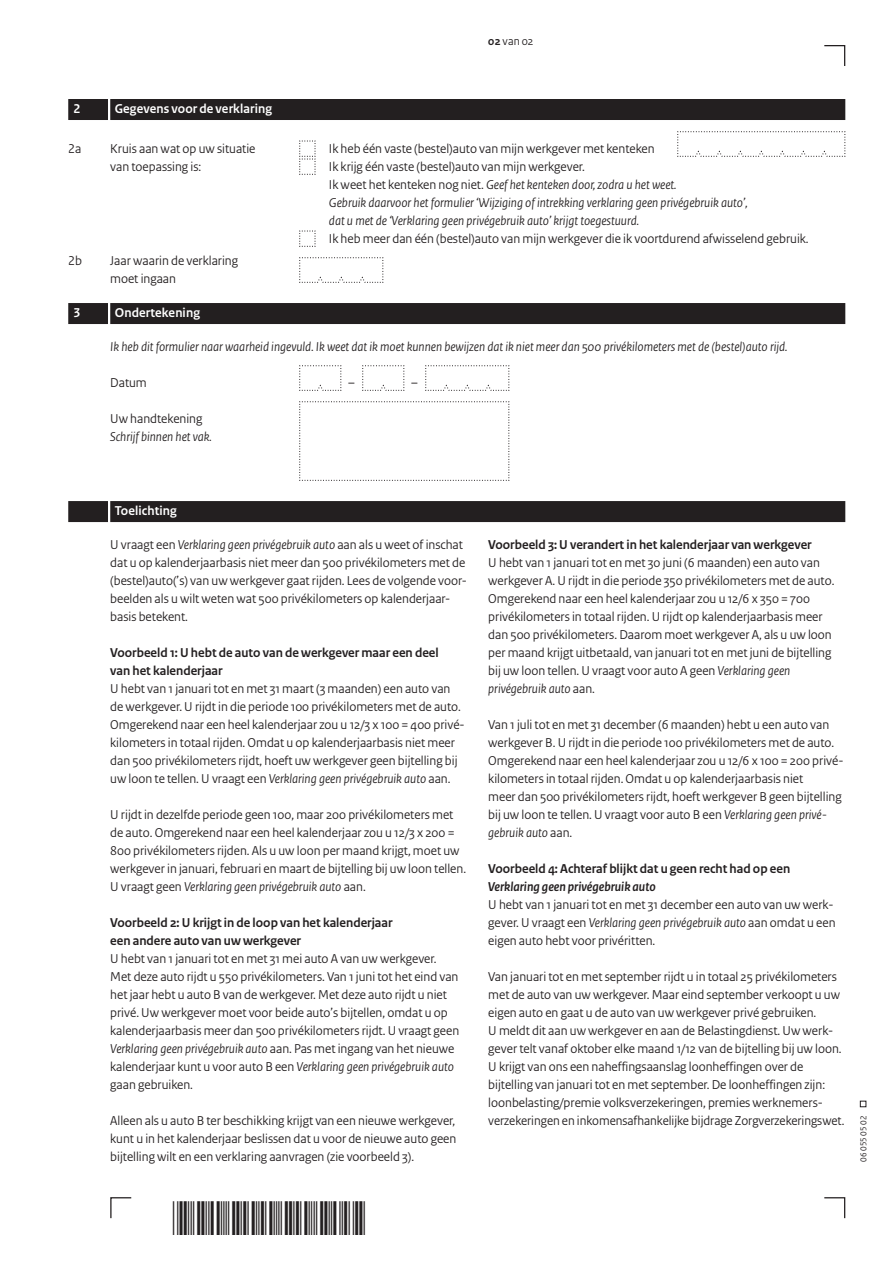
<style>
.page{position:relative;width:893px;height:1263px;background:#fff}
.page>*{position:absolute;margin:0;border:0;box-sizing:border-box;transform-origin:0 0}
.t1{font:13.5px/18px "Rijksoverheid Sans Heading";color:#231f20}
.t2{font:italic 13.5px/18px "Rijksoverheid Sans Heading";color:#231f20}
.t3{font:700 13.5px/18px "Rijksoverheid Sans Heading";color:#231f20}
.t4{font:700 13.5px "Rijksoverheid Sans Heading";letter-spacing:.01em;color:#fff}
.t5{font:italic 700 13.5px "Rijksoverheid Sans Heading";color:#231f20}
.t6{font:12px "Rijksoverheid Sans Heading";color:#231f20}
.t7{font:9px "Rijksoverheid Sans Heading";color:#231f20}
.s1{font-weight:700}
.s2{font-style:normal}
.s3{font-style:italic}
</style>
<div class="page">
<svg style="left:824px;top:1197px;width:22px;height:22px"></svg>
<svg style="left:110px;top:1197px;width:22px;height:22px"></svg>
<svg style="left:860px;top:1101px;width:6px;height:6px"></svg>
<svg style="left:824px;top:45px;width:22px;height:21px"></svg>
<div style="left:110px;top:501px;width:735px;height:21px;background:#231f20"></div>
<div style="left:68px;top:501px;width:40px;height:21px;background:#231f20"></div>
<div style="left:110px;top:99px;width:735px;height:21px;background:#231f20"></div>
<div style="left:68px;top:99px;width:40px;height:21px;background:#231f20"></div>
<div style="left:110px;top:303px;width:735px;height:21px;background:#231f20"></div>
<div style="left:68px;top:303px;width:40px;height:21px;background:#231f20"></div>
<svg style="left:677px;top:131px;width:169px;height:26px"></svg>
<svg style="left:299px;top:140px;width:17px;height:35px"></svg>
<svg style="left:299px;top:230px;width:17px;height:17px"></svg>
<svg style="left:299px;top:257px;width:85px;height:26px"></svg>
<svg style="left:299px;top:365px;width:43px;height:26px"></svg>
<svg style="left:362px;top:365px;width:43px;height:26px"></svg>
<svg style="left:425px;top:365px;width:85px;height:26px"></svg>
<svg style="left:299px;top:401px;width:211px;height:80px"></svg>
<p class="t6" style="left:488px;top:34px;width:47px"><span class="s1">02</span> van 02</p>
<p class="t4" style="left:74px;top:101px;width:8px">2</p>
<p class="t4" style="left:115px;top:101px;width:159px">Gegevens voor de verklaring</p>
<p class="t1" style="left:68px;top:140px;width:15px">2a</p>
<p class="t1" style="left:110px;top:140px;width:147px">Kruis aan wat op uw situatie</p>
<p class="t1" style="left:329px;top:140px;width:327px">Ik heb één vaste (bestel)auto van mijn werkgever met kenteken</p>
<p class="t1" style="left:110px;top:158px;width:93px">van toepassing is:</p>
<p class="t2" style="left:329px;top:158px;width:420px"><span class="s2">Ik krijg één vaste (bestel)auto van mijn werkgever.<br>Ik weet het kenteken nog niet.</span> Geef het kenteken door, zodra u het weet.<br>Gebruik daarvoor het formulier ‘Wijziging of intrekking verklaring geen privégebruik auto’, dat u met de ‘Verklaring geen privégebruik auto’ krijgt toegestuurd.</p>
<p class="t1" style="left:329px;top:230px;width:481px">Ik heb meer dan één (bestel)auto van mijn werkgever die ik voortdurend afwisselend gebruik.</p>
<p class="t1" style="left:68px;top:252px;width:15px">2b</p>
<p class="t1" style="left:110px;top:252px;width:129px">Jaar waarin de verklaring moet ingaan</p>
<p class="t4" style="left:74px;top:305px;width:8px">3</p>
<p class="t4" style="left:115px;top:305px;width:87px">Ondertekening</p>
<p class="t2" style="left:110px;top:338px;width:679px">Ik heb dit formulier naar waarheid ingevuld. Ik weet dat ik moet kunnen bewijzen dat ik niet meer dan 500 privékilometers met de (bestel)auto rijd.</p>
<p class="t1" style="left:110px;top:374px;width:38px">Datum</p>
<p class="t1" style="left:348px;top:374px;width:8px">–</p>
<p class="t1" style="left:411px;top:374px;width:8px">–</p>
<p class="t1" style="left:110px;top:410px;width:94px">Uw handtekening</p>
<p class="t2" style="left:110px;top:428px;width:103px">Schrijf binnen het vak.</p>
<p class="t4" style="left:115px;top:503px;width:64px">Toelichting</p>
<p class="t1" style="left:110px;top:536px;width:356px">U vraagt een <span class="s3">Verklaring geen privégebruik auto</span> aan als u weet of inschat dat u op kalenderjaarbasis niet meer dan 500 privékilometers met de (bestel)auto(’s) van uw werkgever gaat rijden. Lees de volgende voor&shy;beelden als u wilt weten wat 500 privékilometers op kalenderjaar&shy;basis betekent.</p>
<p class="t3" style="left:110px;top:644px;width:330px">Voorbeeld 1: U hebt de auto van de werkgever maar een deel van het kalenderjaar</p>
<p class="t1" style="left:110px;top:680px;width:354px">U hebt van 1 januari tot en met 31 maart (3 maanden) een auto van de werkgever. U rijdt in die periode 100 privékilometers met de auto.<br>Omgerekend naar een heel kalenderjaar zou u 12/3 x 100 = 400 privé&shy;kilometers in totaal rijden. Omdat u op kalenderjaarbasis niet meer dan 500 privékilometers rijdt, hoeft uw werkgever geen bijtelling bij uw loon te tellen. U vraagt een <span class="s3">Verklaring geen privégebruik auto</span> aan.</p>
<p class="t1" style="left:110px;top:806px;width:357px">U rijdt in dezelfde periode geen 100, maar 200 privékilometers met de auto. Omgerekend naar een heel kalenderjaar zou u 12/3 x 200 = 800 privékilometers rijden. Als u uw loon per maand krijgt, moet uw werkgever in januari, februari en maart de bijtelling bij uw loon tellen.<br>U vraagt geen <span class="s3">Verklaring geen privégebruik auto</span> aan.</p>
<p class="t3" style="left:110px;top:914px;width:284px">Voorbeeld 2: U krijgt in de loop van het kalenderjaar een andere auto van uw werkgever</p>
<p class="t1" style="left:110px;top:950px;width:350px">U hebt van 1 januari tot en met 31 mei auto A van uw werkgever.<br>Met deze auto rijdt u 550 privékilometers. Van 1 juni tot het eind van het jaar hebt u auto B van de werkgever. Met deze auto rijdt u niet privé. Uw werkgever moet voor beide auto’s bijtellen, omdat u op kalenderjaarbasis meer dan 500 privékilometers rijdt. U vraagt geen <span class="s3">Verklaring geen privégebruik auto</span> aan. Pas met ingang van het nieuwe kalenderjaar kunt u voor auto B een <span class="s3">Verklaring geen privégebruik auto </span>gaan gebruiken.</p>
<p class="t1" style="left:110px;top:1112px;width:348px;text-align:justify">Alleen als u auto B ter beschikking krijgt van een nieuwe werkgever, kunt u in het kalenderjaar beslissen dat u voor de nieuwe auto geen bijtelling wilt en een verklaring aanvragen (zie voorbeeld 3).</p>
<p class="t3" style="left:488px;top:536px;width:325px">Voorbeeld 3: U verandert in het kalenderjaar van werkgever</p>
<p class="t1" style="left:488px;top:554px;width:348px">U hebt van 1 januari tot en met 30 juni (6 maanden) een auto van werkgever A. U rijdt in die periode 350 privékilometers met de auto.<br>Omgerekend naar een heel kalenderjaar zou u 12/6 x 350 = 700 privékilometers in totaal rijden. U rijdt op kalenderjaarbasis meer dan 500 privékilometers. Daarom moet werkgever A, als u uw loon per maand krijgt uitbetaald, van januari tot en met juni de bijtelling bij uw loon tellen. U vraagt voor auto A geen <span class="s3">Verklaring geen privégebruik auto</span> aan.</p>
<p class="t1" style="left:488px;top:716px;width:355px">Van 1 juli tot en met 31 december (6 maanden) hebt u een auto van werkgever B. U rijdt in die periode 100 privékilometers met de auto.<br>Omgerekend naar een heel kalenderjaar zou u 12/6 x 100 = 200 privé&shy;kilometers in totaal rijden. Omdat u op kalenderjaarbasis niet<br>meer dan 500 privékilometers rijdt, hoeft werkgever B geen bijtelling bij uw loon te tellen. U vraagt voor auto B een <span class="s3">Verklaring geen privé&shy;gebruik auto</span> aan.</p>
<p class="t3" style="left:488px;top:860px;width:303px">Voorbeeld 4: Achteraf blijkt dat u geen recht had op een</p>
<p class="t5" style="left:488px;top:879px;width:169px">Verklaring geen privégebruik auto</p>
<p class="t1" style="left:488px;top:896px;width:349px">U hebt van 1 januari tot en met 31 december een auto van uw werk&shy;gever. U vraagt een <span class="s3">Verklaring geen privégebruik auto</span> aan omdat u een eigen auto hebt voor privéritten.</p>
<p class="t1" style="left:488px;top:968px;width:358px">Van januari tot en met september rijdt u in totaal 25 privékilometers met de auto van uw werkgever. Maar eind september verkoopt u uw eigen auto en gaat u de auto van uw werkgever privé gebruiken.<br>U meldt dit aan uw werkgever en aan de Belastingdienst. Uw werk&shy;gever telt vanaf oktober elke maand 1/12 van de bijtelling bij uw loon.<br>U krijgt van ons een naheffingsaanslag loonheffingen over de bijtelling van januari tot en met september. De loonheffingen zijn: loonbelasting/premie volksverzekeringen, premies werknemers&shy;verzekeringen en inkomensafhankelijke bijdrage Zorgverzekeringswet.</p>
<p class="t7" style="left:858px;top:1161px;width:47px;rotate:-90deg">06 055 05 02</p>
</div>
